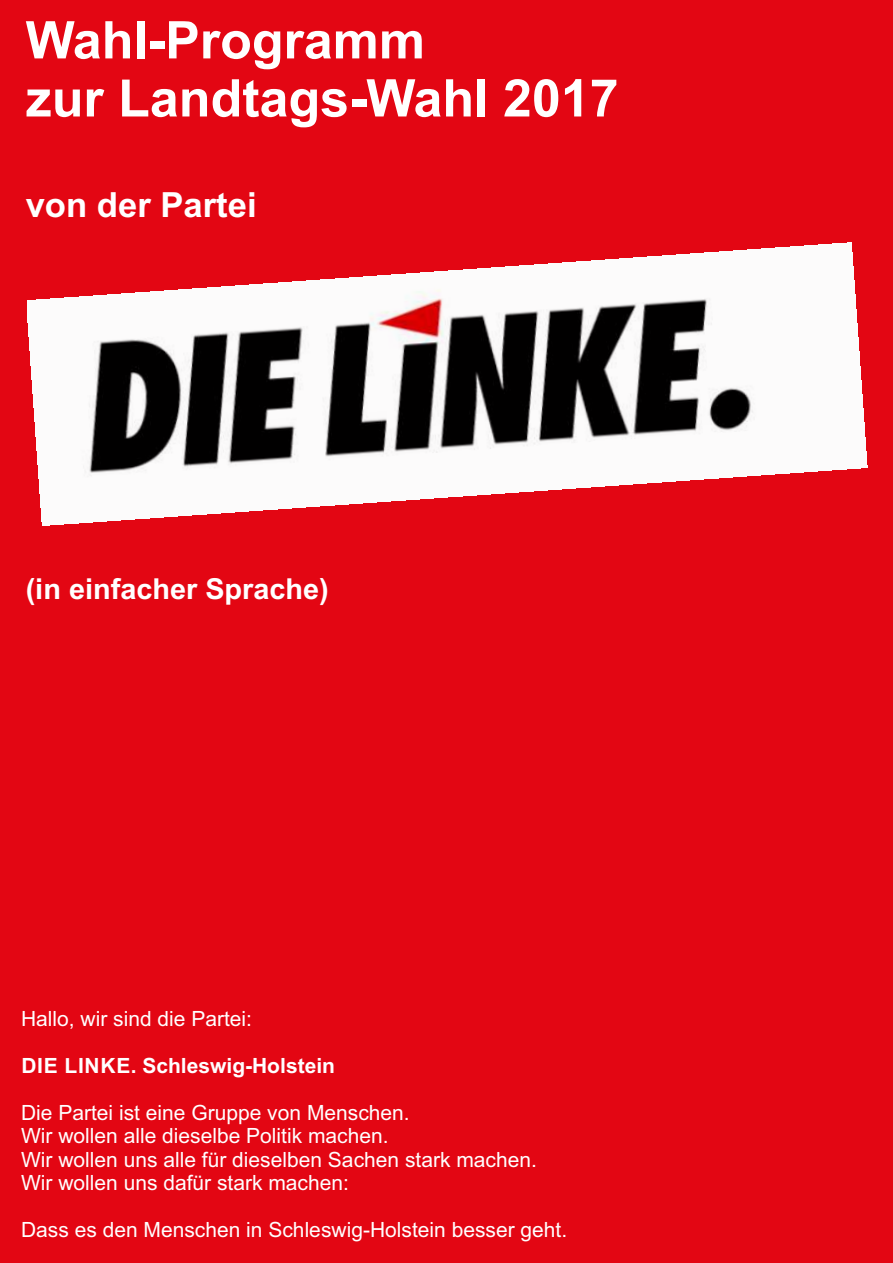
<style>
.page{position:relative;width:893px;height:1263px;background:#e30613}
.page>*{position:absolute;margin:0;border:0;box-sizing:border-box;transform-origin:0 0}
.t1{font:700 51.9px/58.1px "Arial";color:#fff}
.t2{font:700 34.65px "Arial";color:#fff}
.t3{font:700 28.8px "Arial";color:#fff}
.t4{font:21px/23.4px "Arial";color:#fff}
.t5{font:700 21px "Arial";color:#fff}
</style>
<div class="page">
<img style="left:27px;top:242px;width:841px;height:283px">
<h1 class="t1" style="left:26px;top:16px;width:594px">Wahl-Programm<br>zur Landtags-Wahl 2017</h1>
<h2 class="t2" style="left:26px;top:192px;width:233px">von der Partei</h2>
<h3 class="t3" style="left:26px;top:578px;width:305px">(in einfacher Sprache)</h3>
<p class="t4" style="left:21px;top:1009px;width:233px">Hallo, wir sind die Partei:</p>
<p class="t5" style="left:21px;top:1057px;width:315px">DIE LINKE. Schleswig-Holstein</p>
<p class="t4" style="left:21px;top:1102px;width:517px">Die Partei ist eine Gruppe von Menschen.<br>Wir wollen alle dieselbe Politik machen.<br>Wir wollen uns alle für dieselben Sachen stark machen.<br>Wir wollen uns dafür stark machen:</p>
<p class="t4" style="left:21px;top:1220px;width:548px">Dass es den Menschen in Schleswig-Holstein besser geht.</p>
</div>
